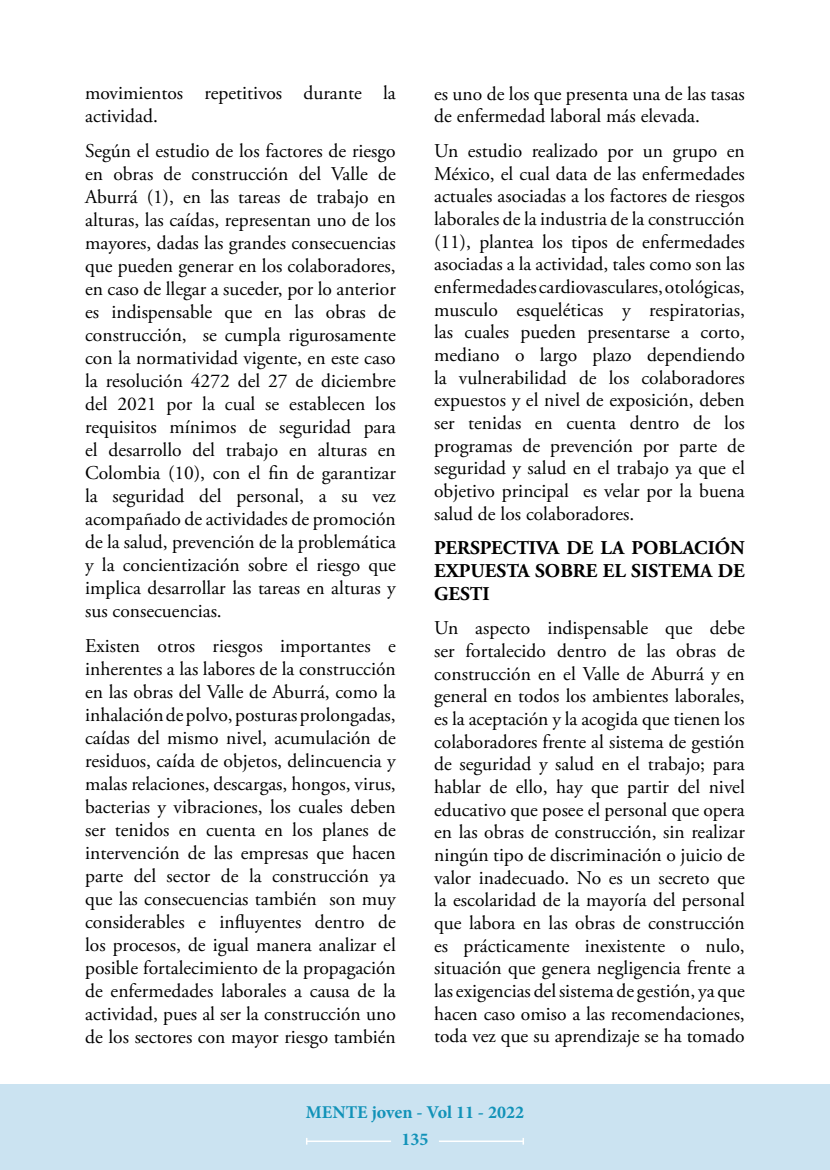
<style>
.page{position:relative;width:830px;height:1170px;background:#fff}
.page>*{position:absolute;margin:0;border:0;box-sizing:border-box;transform-origin:0 0}
.t1{font:19.5px/23px "Adobe Garamond Pro";color:#000;text-align:justify}
.t2{font:700 19.5px/22.6px "Adobe Garamond Pro";color:#000;text-align:justify}
.t3{font:700 18px/26.5px "Minion Pro";color:#1192b8;text-align:center}
</style>
<div class="page">
<div style="left:0;top:1084px;width:829px;height:85px;background:#cbe3f1"></div>
<hr style="left:306px;top:1140px;width:85px;height:1px;background:#fff">
<hr style="left:438px;top:1140px;width:85px;height:1px;background:#fff">
<p class="t1" style="left:85px;top:82px;width:312px">movimientos repetitivos durante la actividad.</p>
<p class="t1" style="left:85px;top:140px;width:312px">Según el estudio de los factores de riesgo en obras de construcción del Valle de Aburrá (1), en las tareas de trabajo en alturas, las caídas, representan uno de los mayores, dadas las grandes consecuencias que pueden generar en los colaboradores, en caso de llegar a suceder, por lo anterior es indispensable que en las obras de construcción, se cumpla rigurosamente con la normatividad vigente, en este caso la resolución 4272 del 27 de diciembre del 2021 por la cual se establecen los requisitos mínimos de seguridad para el desarrollo del trabajo en alturas en Colombia (10), con el fin de garantizar la seguridad del personal, a su vez acompañado de actividades de promoción de la salud, prevención de la problemática y la concientización sobre el riesgo que implica desarrollar las tareas en alturas y sus consecuencias.</p>
<p class="t1" style="left:85px;top:635px;width:312px">Existen otros riesgos importantes e inherentes a las labores de la construcción en las obras del Valle de Aburrá, como la inhalación de polvo, posturas prolongadas, caídas del mismo nivel, acumulación de residuos, caída de objetos, delincuencia y malas relaciones, descargas, hongos, virus, bacterias y vibraciones, los cuales deben ser tenidos en cuenta en los planes de intervención de las empresas que hacen parte del sector de la construcción ya que las consecuencias también son muy considerables e influyentes dentro de los procesos, de igual manera analizar el posible fortalecimiento de la propagación de enfermedades laborales a causa de la actividad, pues al ser la construcción uno de los sectores con mayor riesgo también</p>
<p class="t1" style="left:434px;top:83px;width:312px">es uno de los que presenta una de las tasas de enfermedad laboral más elevada.</p>
<p class="t1" style="left:434px;top:140px;width:312px">Un estudio realizado por un grupo en México, el cual data de las enfermedades actuales asociadas a los factores de riesgos laborales de la industria de la construcción (11), plantea los tipos de enfermedades asociadas a la actividad, tales como son las enfermedades cardiovasculares, otológicas, musculo esqueléticas y respiratorias, las cuales pueden presentarse a corto, mediano o largo plazo dependiendo la vulnerabilidad de los colaboradores expuestos y el nivel de exposición, deben ser tenidas en cuenta dentro de los programas de prevención por parte de seguridad y salud en el trabajo ya que el objetivo principal es velar por la buena salud de los colaboradores.</p>
<p class="t2" style="left:434px;top:537px;width:312px">PERSPECTIVA DE LA POBLACIÓN EXPUESTA SOBRE EL SISTEMA DE GESTI</p>
<p class="t1" style="left:434px;top:617px;width:312px">Un aspecto indispensable que debe ser fortalecido dentro de las obras de construcción en el Valle de Aburrá y en general en todos los ambientes laborales, es la aceptación y la acogida que tienen los colaboradores frente al sistema de gestión de seguridad y salud en el trabajo; para hablar de ello, hay que partir del nivel educativo que posee el personal que opera en las obras de construcción, sin realizar ningún tipo de discriminación o juicio de valor inadecuado. No es un secreto que la escolaridad de la mayoría del personal que labora en las obras de construcción es prácticamente inexistente o nulo, situación que genera negligencia frente a las exigencias del sistema de gestión, ya que hacen caso omiso a las recomendaciones, toda vez que su aprendizaje se ha tomado</p>
<p class="t3" style="left:306px;top:1098px;width:219px">MENTE joven - Vol 11 - 2022<br>135</p>
</div>
